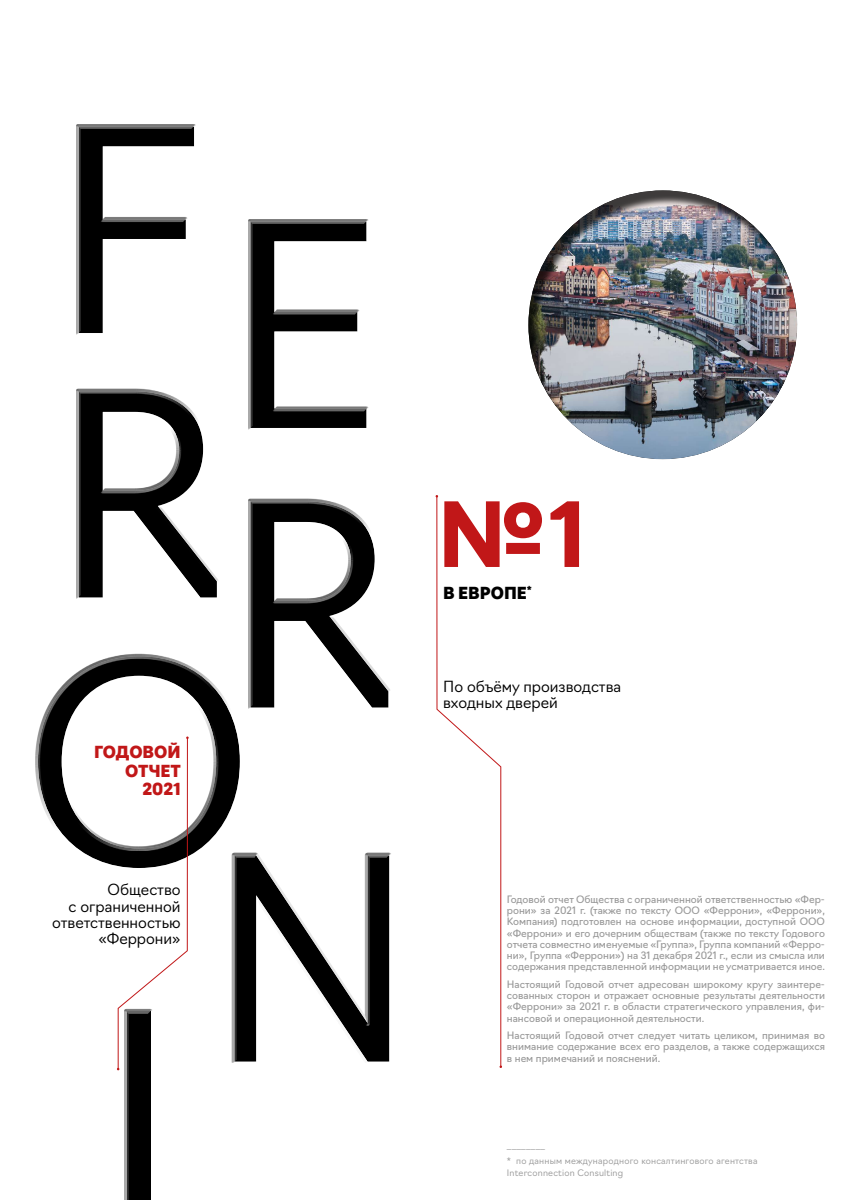
<style>
.page{position:relative;width:850px;height:1200px;background:#fff}
.page>*{position:absolute;margin:0;border:0;box-sizing:border-box;transform-origin:0 0}
.t1{font:700 87.5px "Navigo";color:#c11718}
.t2{font:900 16.25px/18.8px "Navigo";color:#c11718;text-align:right}
.t3{font:900 16.25px "Navigo";color:#000}
.t4{font:300 15px/16.2px "Navigo";color:#000;text-align:right}
.t5{font:10px/11.2px "Navigo";color:#999;text-align:justify}
.t6{font:300 8.75px/16.2px "Navigo";letter-spacing:.025em;color:#999}
</style>
<div class="page">
<div style="left:522px;top:186px;width:280px;height:273px;background:#000;opacity:.75"></div>
<div style="left:248px;top:220px;width:121px;height:211px;background:#000;opacity:.75"></div>
<div style="left:35px;top:654px;width:208px;height:197px;background:#fff;opacity:.75"></div>
<div style="left:35px;top:673px;width:208px;height:198px;background:#000;opacity:.75"></div>
<div style="left:76px;top:125px;width:121px;height:211px;background:#000;opacity:.75"></div>
<div style="left:76px;top:389px;width:144px;height:210px;background:#fff;opacity:.75"></div>
<div style="left:76px;top:409px;width:144px;height:191px;background:#000;opacity:.75"></div>
<div style="left:248px;top:499px;width:143px;height:210px;background:#fff;opacity:.75"></div>
<div style="left:248px;top:519px;width:143px;height:191px;background:#000;opacity:.75"></div>
<div style="left:232px;top:854px;width:160px;height:210px;background:#000;opacity:.75"></div>
<svg style="left:117px;top:737px;width:72px;height:333px"></svg>
<svg style="left:436px;top:495px;width:66px;height:573px"></svg>
<div style="left:124px;top:1010px;width:30px;height:190px;background:#000;opacity:.75"></div>
<h2 class="t2" style="left:94px;top:741px;width:89px">ГОДОВОЙ<br>ОТЧЕТ<br>2021</h2>
<h3 class="t4" style="left:52px;top:881px;width:130px">Общество<br>с ограниченной ответственностью «Феррони»</h3>
<h1 class="t1" style="left:437px;top:466px;width:151px">№1</h1>
<h2 class="t3" style="left:443px;top:580px;width:90px">В ЕВРОПЕ<sup>*</sup></h2>
<h3 class="t4" style="left:443px;top:677px;width:180px;text-align:left">По объёму производства входных дверей</h3>
<p class="t5" style="left:507px;top:893px;width:320px">Годовой отчет Общества с ограниченной ответственностью «Фер&shy;рони» за 2021 г. (также по тексту ООО «Феррони», «Феррони», Компания) подготовлен на основе информации, доступной ООО «Феррони» и его дочерним обществам (также по тексту Годового отчета совместно именуемые «Группа», Группа компаний «Ферро&shy;ни», Группа «Феррони») на 31 декабря 2021 г., если из смысла или содержания представленной информации не усматривается иное.</p>
<p class="t5" style="left:507px;top:978px;width:320px">Настоящий Годовой отчет адресован широкому кругу заинтере&shy;сованных сторон и отражает основные результаты деятельности «Феррони» за 2021 г. в области стратегического управления, фи&shy;нансовой и операционной деятельности.</p>
<p class="t5" style="left:507px;top:1029px;width:320px">Настоящий Годовой отчет следует читать целиком, принимая во внимание содержание всех его разделов, а также содержащихся в нем примечаний и пояснений.</p>
<p class="t6" style="left:507px;top:1136px;width:252px">________<br>* по данным международного консалтингового агентства</p>
<p class="t6" style="left:507px;top:1164px;width:118px">Interconnection Consulting</p>
</div>
